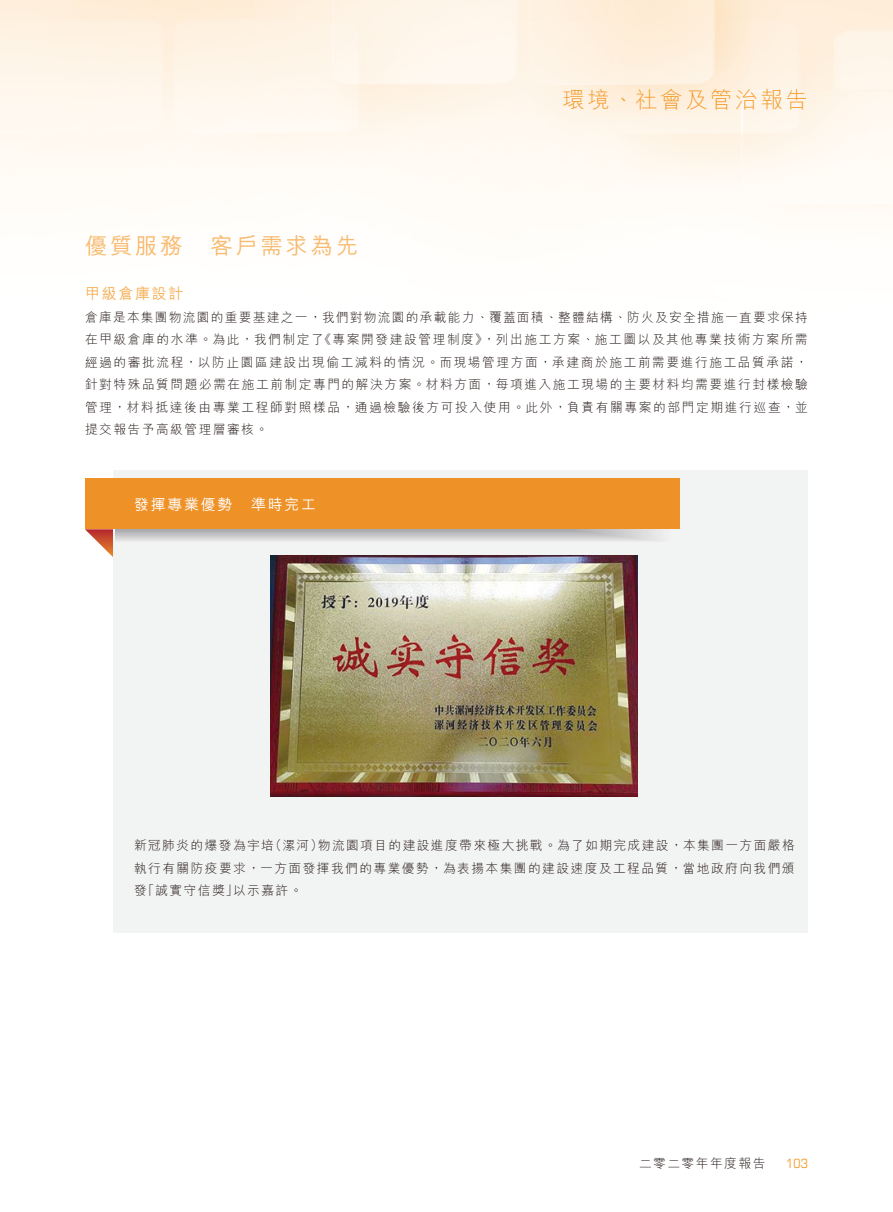
<style>
.page{position:relative;width:893px;height:1212px;background:#fff}
.page>*{position:absolute;margin:0;border:0;box-sizing:border-box;transform-origin:0 0}
.t1{font:500 22.5px "M Hei HK";letter-spacing:.115em;color:#f8ba6e}
.t2{font:300 22.5px "M Hei HK";letter-spacing:.115em;color:#f49b2c}
.t3{font:500 15px "M Hei HK";letter-spacing:.115em;color:#fff}
.t4{font:500 15px "M Hei HK";letter-spacing:.115em;color:#f6b059}
.t5{font:300 12.75px/22.5px "M Hei HK";letter-spacing:.115em;color:#231916;text-align:justify}
.t6{font:condensed 12.75px "Eurostile";color:#f49b2c}
</style>
<div class="page">
<svg style="left:85px;top:529px;width:28px;height:28px"></svg>
<div style="left:113px;top:470px;width:695px;height:462px;background:#f2f3f3"></div>
<div style="left:115px;top:484px;width:494px;height:51px;background:#c4c4c6"></div>
<div style="left:115px;top:485px;width:487px;height:49px;background:#bfbfc1"></div>
<div style="left:115px;top:486px;width:478px;height:47px;background:#b9b9bb"></div>
<div style="left:115px;top:487px;width:470px;height:45px;background:#b2b3b6"></div>
<div style="left:115px;top:488px;width:462px;height:43px;background:#acaeb0"></div>
<div style="left:115px;top:488px;width:456px;height:42px;background:#a8aaad"></div>
<div style="left:85px;top:478px;width:594px;height:51px;background:#ee9127"></div>
<img style="left:270px;top:556px;width:367px;height:241px">
<h1 class="t2" style="left:562px;top:84px;width:247px">環境、社會及管治報告</h1>
<h1 class="t1" style="left:85px;top:229px;width:275px">優質服務　客戶需求為先</h1>
<p class="t4" style="left:85px;top:283px;width:100px">甲級倉庫設計</p>
<p class="t5" style="left:85px;top:305px;width:724px">倉庫是本集團物流園的重要基建之一，我們對物流園的承載能力、覆蓋面積、整體結構、防火及安全措施一直要求保持在甲級倉庫的水準。為此，我們制定了《專案開發建設管理制度》，列出施工方案、施工圖以及其他專業技術方案所需經過的審批流程，以防止園區建設出現偷工減料的情況。而現場管理方面，承建商於施工前需要進行施工品質承諾，針對特殊品質問題必需在施工前制定專門的解決方案。材料方面，每項進入施工現場的主要材料均需要進行封樣檢驗管理，材料抵達後由專業工程師對照樣品，通過檢驗後方可投入使用。此外，負責有關專案的部門定期進行巡查，並提交報告予高級管理層審核。</p>
<p class="t3" style="left:134px;top:493px;width:184px">發揮專業優勢　準時完工</p>
<p class="t5" style="left:134px;top:834px;width:662px">新冠肺炎的爆發為宇培（漯河）物流園項目的建設進度帶來極大挑戰。為了如期完成建設，本集團一方面嚴格執行有關防疫要求，一方面發揮我們的專業優勢，為表揚本集團的建設速度及工程品質，當地政府向我們頒發「誠實守信獎」以示嘉許。</p>
<p class="t5" style="left:639px;top:1152px;width:128px">二零二零年年度報告</p>
<p class="t6" style="left:786px;top:1155px;width:23px">103</p>
</div>
